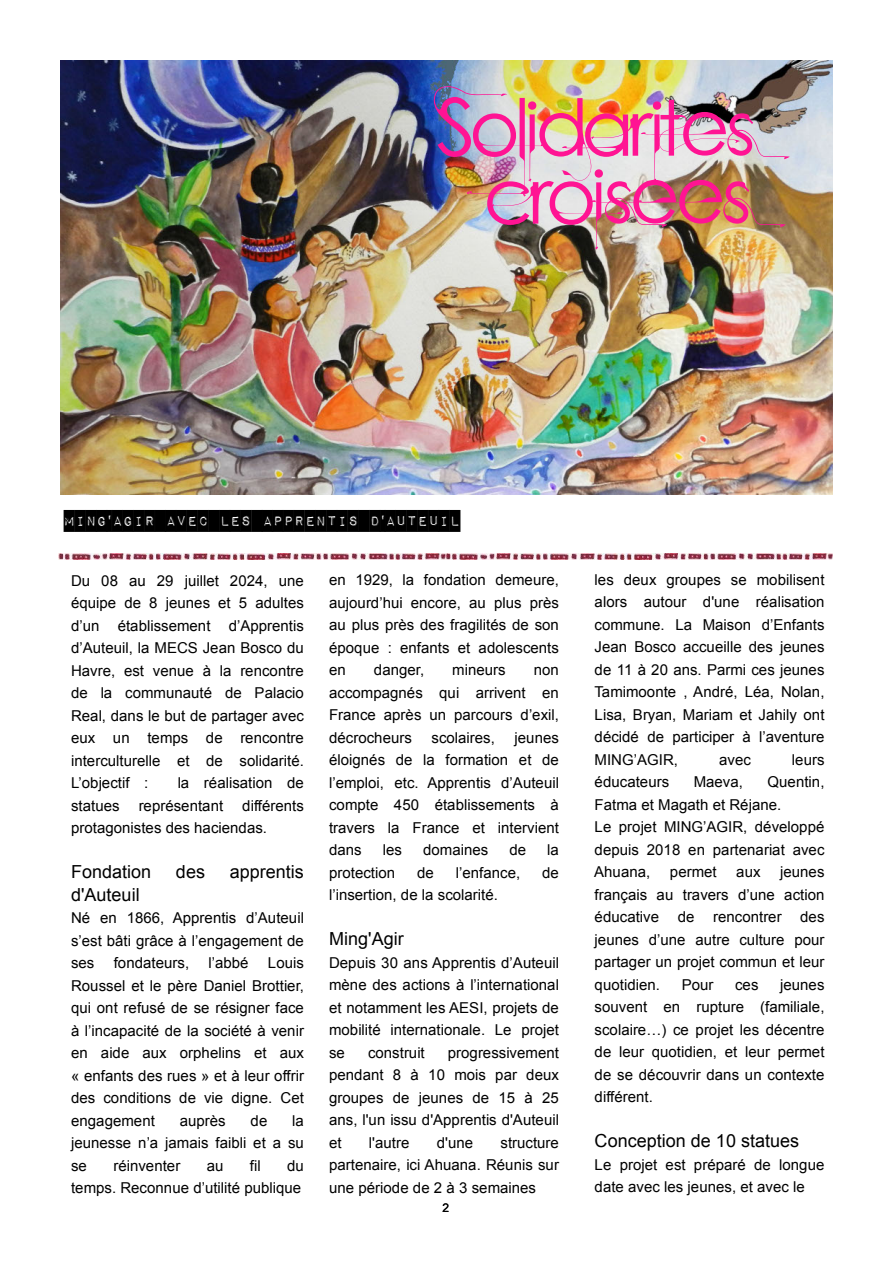
<style>
.page{position:relative;width:893px;height:1263px;background:#fff}
.page>*{position:absolute;margin:0;border:0;box-sizing:border-box;transform-origin:0 0}
.t1{font:82.5px/67.9px "Bright Young Things";color:#ff1493;text-align:center}
.t2{font:18px "Arial";color:#000}
.t3{font:18px "Impact Label";color:#000}
.t4{font:15px/22.5px "Arial";letter-spacing:.005em;color:#000;text-align:justify}
.t5{font:12px "Arial";color:#000}
</style>
<div class="page">
<img style="left:60px;top:60px;width:773px;height:434px">
<img style="left:59px;top:554px;width:774px;height:6px">
<h1 class="t1" style="left:439px;top:96px;width:334px">Solidarites croisees</h1>
<p class="t3" style="left:64px;top:512px;width:397px">MING'AGIR AVEC LES APPRENTIS D'AUTEUIL</p>
<p class="t4" style="left:71px;top:569px;width:234px">Du 08 au 29 juillet 2024, une équipe de 8 jeunes et 5 adultes d’un établissement d’Apprentis d’Auteuil, la MECS Jean Bosco du Havre, est venue à la rencontre de la communauté de Palacio Real, dans le but de partager avec eux un temps de rencontre interculturelle et de solidarité.<br>L’objectif :</p>
<p class="t4" style="left:178px;top:772px;width:128px">la réalisation de</p>
<p class="t4" style="left:71px;top:794px;width:234px;text-indent:171px">différents protagonistes des haciendas.</p>
<p class="t2" style="left:71px;top:862px;width:82px">Fondation</p>
<p class="t2" style="left:176px;top:862px;width:31px">des</p>
<p class="t2" style="left:230px;top:862px;width:76px">apprentis</p>
<p class="t2" style="left:71px;top:884px;width:70px">d'Auteuil</p>
<p class="t4" style="left:71px;top:907px;width:234px">Né en 1866, Apprentis d’Auteuil s’est bâti grâce à l’engagement de ses</p>
<p class="t4" style="left:71px;top:794px;width:50px">statues</p>
<p class="t4" style="left:139px;top:794px;width:86px">représentant</p>
<p class="t4" style="left:114px;top:952px;width:77px">fondateurs,</p>
<p class="t4" style="left:208px;top:952px;width:42px">l’abbé</p>
<p class="t4" style="left:71px;top:952px;width:234px;text-indent:197px">Louis Roussel et le père Daniel Brottier, qui ont refusé de se résigner face à l’incapacité de la société à venir en aide aux orphelins et aux « enfants des rues » et à leur offrir des conditions de vie digne. Cet engagement</p>
<p class="t4" style="left:180px;top:1109px;width:48px">auprès</p>
<p class="t4" style="left:251px;top:1109px;width:18px">de</p>
<p class="t4" style="left:71px;top:1109px;width:234px;text-indent:221px">la jeunesse n’a jamais faibli et a su se</p>
<p class="t4" style="left:113px;top:1154px;width:68px">réinventer</p>
<p class="t4" style="left:207px;top:1154px;width:18px">au</p>
<p class="t4" style="left:250px;top:1154px;width:12px">fil</p>
<p class="t4" style="left:71px;top:1154px;width:234px;text-align:right">du<br>temps. Reconnue d’utilité publique</p>
<p class="t4" style="left:329px;top:568px;width:231px">en 1929, la fondation demeure, aujourd’hui encore, au plus près au plus près des fragilités de son époque : enfants et adolescents en</p>
<p class="t4" style="left:374px;top:658px;width:52px">danger,</p>
<p class="t4" style="left:452px;top:658px;width:55px">mineurs</p>
<p class="t4" style="left:329px;top:658px;width:231px;text-indent:205px">non accompagnés qui arrivent en France après un parcours d’exil, décrocheurs</p>
<p class="t4" style="left:329px;top:726px;width:231px;text-indent:185px">jeunes éloignés de la formation et de l’emploi, etc. Apprentis d’Auteuil compte 450 établissements à travers la France et intervient dans</p>
<p class="t4" style="left:431px;top:726px;width:65px">scolaires,</p>
<p class="t4" style="left:383px;top:838px;width:21px">les</p>
<p class="t4" style="left:423px;top:838px;width:67px">domaines</p>
<p class="t4" style="left:509px;top:838px;width:18px">de</p>
<p class="t4" style="left:547px;top:838px;width:13px">la</p>
<p class="t4" style="left:329px;top:861px;width:68px">protection</p>
<p class="t4" style="left:417px;top:861px;width:18px">de</p>
<p class="t4" style="left:456px;top:861px;width:66px">l’enfance,</p>
<p class="t4" style="left:542px;top:861px;width:18px">de</p>
<p class="t4" style="left:329px;top:883px;width:170px">l’insertion, de la scolarité.</p>
<p class="t2" style="left:329px;top:929px;width:76px">Ming'Agir</p>
<p class="t4" style="left:329px;top:951px;width:231px">Depuis 30 ans Apprentis d’Auteuil mène des actions à l’international et notamment les AESI, projets de mobilité internationale. Le projet se</p>
<p class="t4" style="left:329px;top:1041px;width:231px;text-indent:119px">progressivement pendant 8 à 10 mois par deux groupes de jeunes de 15 à 25 ans, l'un issu d'Apprentis d'Auteuil et</p>
<p class="t4" style="left:368px;top:1041px;width:58px">construit</p>
<p class="t4" style="left:369px;top:1131px;width:42px">l'autre</p>
<p class="t4" style="left:437px;top:1131px;width:38px">d'une</p>
<p class="t4" style="left:329px;top:1131px;width:231px;text-indent:171px">structure partenaire, ici Ahuana. Réunis sur une période de 2 à 3 semaines</p>
<p class="t5" style="left:442px;top:1201px;width:8px">2</p>
<p class="t4" style="left:594px;top:568px;width:232px">les deux groupes se mobilisent alors autour d'une réalisation commune. La Maison d’Enfants Jean Bosco accueille des jeunes de 11 à 20 ans. Parmi ces jeunes Tamimoonte , André, Léa, Nolan, Lisa, Bryan, Mariam et Jahily ont décidé de participer à l’aventure MING’AGIR,</p>
<p class="t4" style="left:719px;top:748px;width:33px">avec</p>
<p class="t4" style="left:792px;top:748px;width:34px">leurs</p>
<p class="t4" style="left:594px;top:771px;width:232px;text-align:left;text-indent:173px">Quentin,<br>Fatma et Magath et Réjane.<br>Le projet MING’AGIR, développé depuis 2018 en partenariat avec<br>Ahuana,</p>
<p class="t4" style="left:595px;top:771px;width:76px">éducateurs</p>
<p class="t4" style="left:694px;top:771px;width:51px">Maeva,</p>
<p class="t4" style="left:595px;top:861px;width:231px;text-indent:185px">jeunes français au travers d’une action éducative de rencontrer des jeunes d’une autre culture pour partager un projet commun et leur quotidien.</p>
<p class="t4" style="left:670px;top:861px;width:48px">permet</p>
<p class="t4" style="left:736px;top:861px;width:26px">aux</p>
<p class="t4" style="left:595px;top:973px;width:231px;text-indent:185px">jeunes souvent en rupture (familiale, scolaire…) ce projet les décentre de leur quotidien, et leur permet de se découvrir dans un contexte différent.</p>
<p class="t2" style="left:595px;top:1131px;width:206px">Conception de 10 statues</p>
<p class="t4" style="left:595px;top:1153px;width:231px">Le projet est préparé de longue date avec les jeunes, et avec le</p>
<p class="t4" style="left:682px;top:973px;width:33px">Pour</p>
<p class="t4" style="left:735px;top:973px;width:25px">ces</p>
</div>
